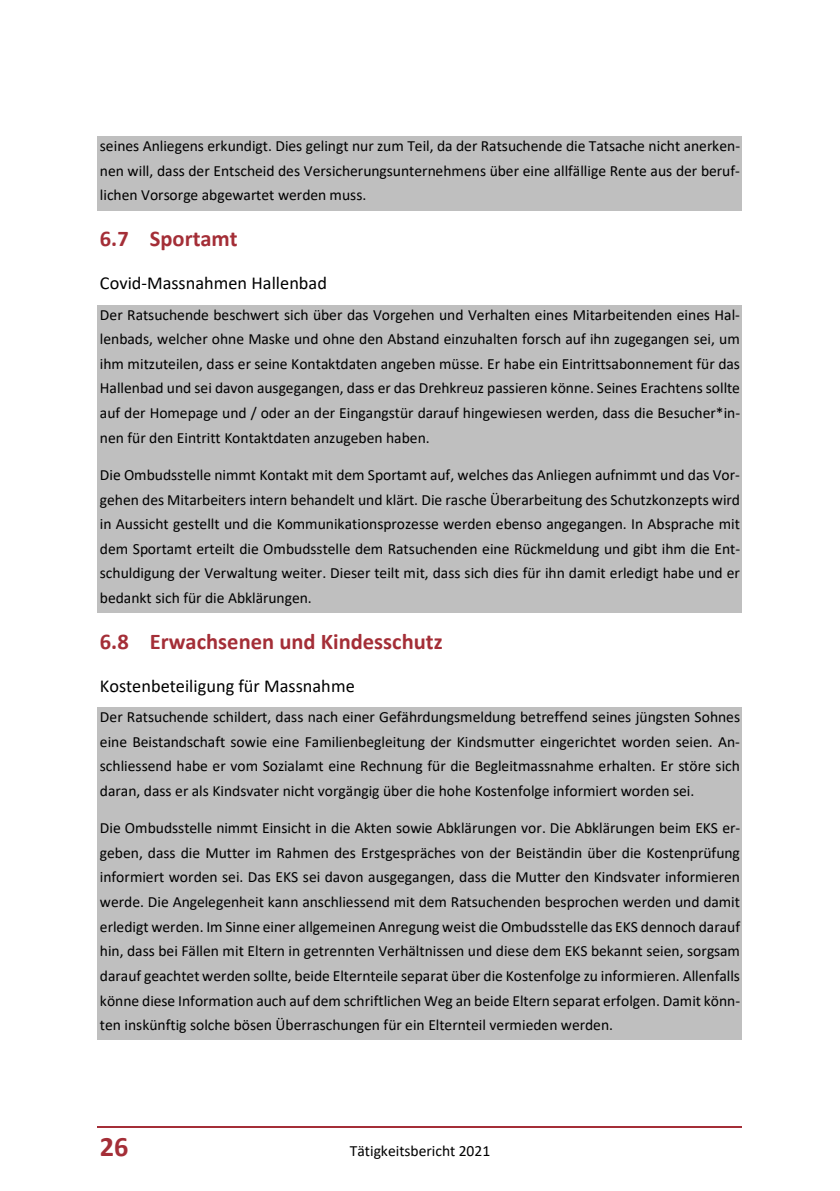
<style>
.page{position:relative;width:840px;height:1191px;background:#fff}
.page>*{position:absolute;margin:0;border:0;box-sizing:border-box;transform-origin:0 0}
.t1{font:700 28.2px "Calibri";color:#a42e37}
.t2{font:700 22.4px "Calibri";color:#a42e37}
.t3{font:18.2px "Calibri";color:#000}
.t4{font:15.6px/24.6px "Calibri";color:#000;text-align:justify}
</style>
<div class="page">
<hr style="left:98px;top:1126px;width:643px;height:1px;background:#a42e37">
<div style="left:98px;top:136px;width:643px;height:25px;background:#bfbfbf"></div>
<div style="left:98px;top:161px;width:643px;height:25px;background:#bfbfbf"></div>
<div style="left:98px;top:186px;width:643px;height:25px;background:#bfbfbf"></div>
<div style="left:98px;top:305px;width:643px;height:24px;background:#bfbfbf"></div>
<div style="left:98px;top:329px;width:643px;height:25px;background:#bfbfbf"></div>
<div style="left:98px;top:354px;width:643px;height:25px;background:#bfbfbf"></div>
<div style="left:98px;top:379px;width:643px;height:24px;background:#bfbfbf"></div>
<div style="left:98px;top:403px;width:643px;height:25px;background:#bfbfbf"></div>
<div style="left:98px;top:428px;width:643px;height:37px;background:#bfbfbf"></div>
<div style="left:98px;top:465px;width:643px;height:25px;background:#bfbfbf"></div>
<div style="left:98px;top:490px;width:643px;height:24px;background:#bfbfbf"></div>
<div style="left:98px;top:514px;width:643px;height:25px;background:#bfbfbf"></div>
<div style="left:98px;top:539px;width:643px;height:24px;background:#bfbfbf"></div>
<div style="left:98px;top:563px;width:643px;height:25px;background:#bfbfbf"></div>
<div style="left:98px;top:588px;width:643px;height:25px;background:#bfbfbf"></div>
<div style="left:98px;top:707px;width:643px;height:25px;background:#bfbfbf"></div>
<div style="left:98px;top:732px;width:643px;height:24px;background:#bfbfbf"></div>
<div style="left:98px;top:756px;width:643px;height:25px;background:#bfbfbf"></div>
<div style="left:98px;top:781px;width:643px;height:37px;background:#bfbfbf"></div>
<div style="left:98px;top:818px;width:643px;height:25px;background:#bfbfbf"></div>
<div style="left:98px;top:843px;width:643px;height:24px;background:#bfbfbf"></div>
<div style="left:98px;top:867px;width:643px;height:25px;background:#bfbfbf"></div>
<div style="left:98px;top:892px;width:643px;height:25px;background:#bfbfbf"></div>
<div style="left:98px;top:917px;width:643px;height:24px;background:#bfbfbf"></div>
<div style="left:98px;top:941px;width:643px;height:25px;background:#bfbfbf"></div>
<div style="left:98px;top:966px;width:643px;height:25px;background:#bfbfbf"></div>
<div style="left:98px;top:991px;width:643px;height:24px;background:#bfbfbf"></div>
<div style="left:98px;top:1015px;width:643px;height:25px;background:#bfbfbf"></div>
<p class="t4" style="left:100px;top:133px;width:641px">seines Anliegens erkundigt. Dies gelingt nur zum Teil, da der Ratsuchende die Tatsache nicht anerken&shy;nen will, dass der Entscheid des Versicherungsunternehmens über eine allfällige Rente aus der beruf&shy;lichen Vorsorge abgewartet werden muss.</p>
<h2 class="t2" style="left:100px;top:223px;width:139px">6.7 Sportamt</h2>
<p class="t3" style="left:100px;top:270px;width:228px">Covid-Massnahmen Hallenbad</p>
<p class="t4" style="left:100px;top:302px;width:641px">Der Ratsuchende beschwert sich über das Vorgehen und Verhalten eines Mitarbeitenden eines Hal&shy;lenbads, welcher ohne Maske und ohne den Abstand einzuhalten forsch auf ihn zugegangen sei, um ihm mitzuteilen, dass er seine Kontaktdaten angeben müsse. Er habe ein Eintrittsabonnement für das Hallenbad und sei davon ausgegangen, dass er das Drehkreuz passieren könne. Seines Erachtens sollte auf der Homepage und / oder an der Eingangstür darauf hingewiesen werden, dass die Besucher*in&shy;nen für den Eintritt Kontaktdaten anzugeben haben.</p>
<p class="t4" style="left:100px;top:462px;width:641px">Die Ombudsstelle nimmt Kontakt mit dem Sportamt auf, welches das Anliegen aufnimmt und das Vor&shy;gehen des Mitarbeiters intern behandelt und klärt. Die rasche Überarbeitung des Schutzkonzepts wird in Aussicht gestellt und die Kommunikationsprozesse werden ebenso angegangen. In Absprache mit dem Sportamt erteilt die Ombudsstelle dem Ratsuchenden eine Rückmeldung und gibt ihm die Ent&shy;schuldigung der Verwaltung weiter. Dieser teilt mit, dass sich dies für ihn damit erledigt habe und er bedankt sich für die Abklärungen.</p>
<h2 class="t2" style="left:100px;top:625px;width:344px">6.8 Erwachsenen und Kindesschutz</h2>
<p class="t3" style="left:100px;top:673px;width:256px">Kostenbeteiligung für Massnahme</p>
<p class="t4" style="left:100px;top:704px;width:641px">Der Ratsuchende schildert, dass nach einer Gefährdungsmeldung betreffend seines jüngsten Sohnes eine Beistandschaft sowie eine Familienbegleitung der Kindsmutter eingerichtet worden seien. An&shy;schliessend habe er vom Sozialamt eine Rechnung für die Begleitmassnahme erhalten. Er störe sich daran, dass er als Kindsvater nicht vorgängig über die hohe Kostenfolge informiert worden sei.</p>
<p class="t4" style="left:100px;top:815px;width:641px">Die Ombudsstelle nimmt Einsicht in die Akten sowie Abklärungen vor. Die Abklärungen beim EKS er&shy;geben, dass die Mutter im Rahmen des Erstgespräches von der Beiständin über die Kostenprüfung informiert worden sei. Das EKS sei davon ausgegangen, dass die Mutter den Kindsvater informieren werde. Die Angelegenheit kann anschliessend mit dem Ratsuchenden besprochen werden und damit erledigt werden. Im Sinne einer allgemeinen Anregung weist die Ombudsstelle das EKS dennoch darauf hin, dass bei Fällen mit Eltern in getrennten Verhältnissen und diese dem EKS bekannt seien, sorgsam darauf geachtet werden sollte, beide Elternteile separat über die Kostenfolge zu informieren. Allenfalls könne diese Information auch auf dem schriftlichen Weg an beide Eltern separat erfolgen. Damit könn&shy;ten inskünftig solche bösen Überraschungen für ein Elternteil vermieden werden.</p>
<h1 class="t1" style="left:100px;top:1126px;width:30px">26</h1>
<p class="t4" style="left:349px;top:1138px;width:142px">Tätigkeitsbericht 2021</p>
</div>
